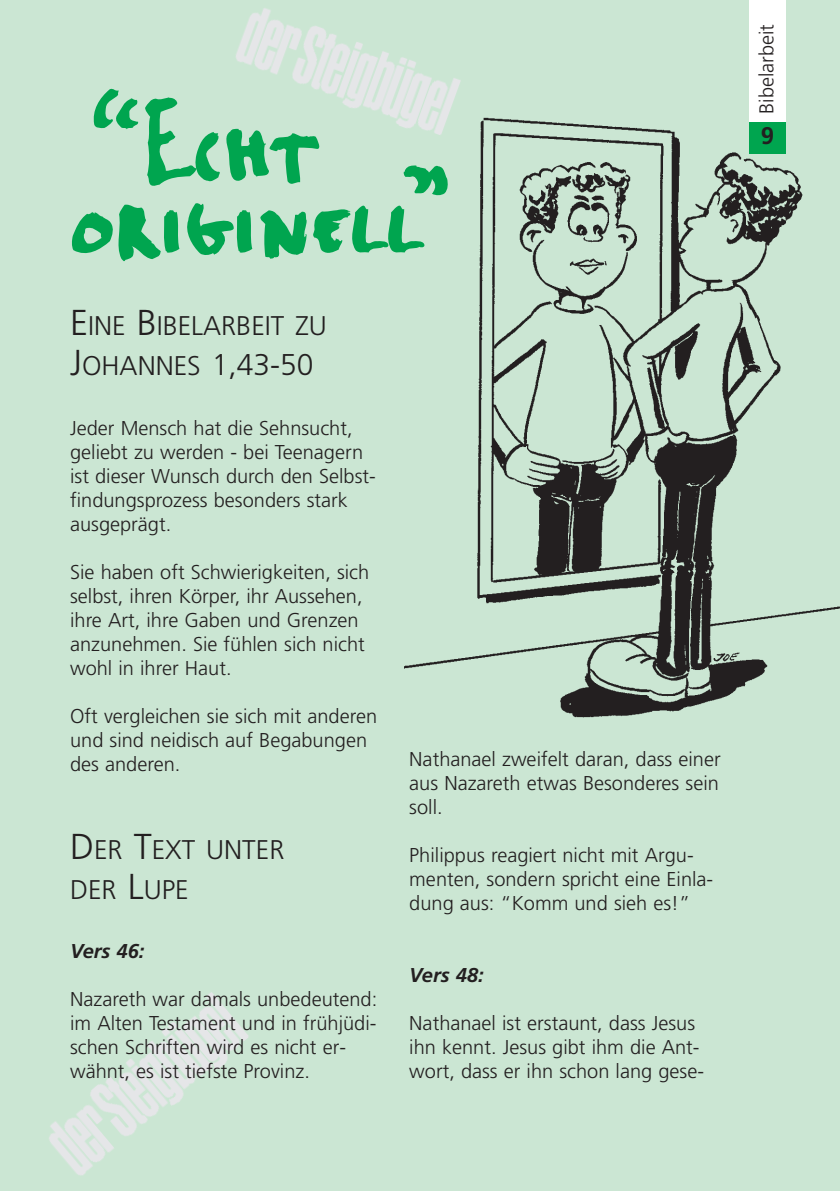
<style>
.page{position:relative;width:840px;height:1191px;background:#fff}
.page>*{position:absolute;margin:0;border:0;box-sizing:border-box;transform-origin:0 0}
.t1{font:128px "FF Erikrighthand Caps";color:#00a54f}
.t2{font:300 27px/40px "Frutiger";color:#231f20}
.t3{font:700 24px "Frutiger";color:#231f20}
.t4{font:300 20px/24px "Frutiger";color:#231f20}
.t5{font:italic 700 20px "Frutiger";color:#231f20}
.s1{font-size:36px}
.s2{font-size:30px}
</style>
<div class="page">
<div style="left:0;top:0;width:839px;height:1191px;background:#cbe6d3"></div>
<div style="left:748px;top:0;width:37px;height:153px;background:#fff"></div>
<img style="left:49px;top:992px;width:200px;height:183px">
<img style="left:236px;top:8px;width:225px;height:119px">
<img style="left:404px;top:114px;width:435px;height:604px">
<h1 class="t1" style="left:92px;top:63px;width:227px">“Echt</h1>
<h1 class="t1" style="left:70px;top:137px;width:386px">originell”</h1>
<h2 class="t2" style="left:70px;top:307px;width:258px"><span class="s1">E</span>INE <span class="s1">B</span>IBELARBEIT ZU<br><span class="s1">J</span>OHANNES <span class="s2">1,43-50</span></h2>
<p class="t4" style="left:70px;top:417px;width:307px">Jeder Mensch hat die Sehnsucht, geliebt zu werden - bei Teenagern ist dieser Wunsch durch den Selbst&shy;findungsprozess besonders stark ausgeprägt.</p>
<p class="t4" style="left:70px;top:561px;width:300px">Sie haben oft Schwierigkeiten, sich selbst, ihren Körper, ihr Aussehen, ihre Art, ihre Gaben und Grenzen anzunehmen. Sie fühlen sich nicht wohl in ihrer Haut.</p>
<p class="t4" style="left:70px;top:705px;width:308px">Oft vergleichen sie sich mit anderen und sind neidisch auf Begabungen des anderen.</p>
<h2 class="t2" style="left:70px;top:831px;width:216px"><span class="s1">D</span>ER <span class="s1">T</span>EXT UNTER<br>DER <span class="s1">L</span>UPE</h2>
<p class="t5" style="left:70px;top:943px;width:76px">Vers 46:</p>
<p class="t4" style="left:70px;top:988px;width:308px">Nazareth war damals unbedeutend: im Alten Testament und in frühjüdi&shy;schen Schriften wird es nicht er&shy;wähnt, es ist tiefste Provinz.</p>
<p class="t4" style="left:409px;top:748px;width:313px;text-align:justify">Nathanael zweifelt daran, dass einer aus Nazareth etwas Besonderes sein soll.</p>
<p class="t4" style="left:409px;top:844px;width:305px">Philippus reagiert nicht mit Argu&shy;menten, sondern spricht eine Einla&shy;dung aus: “Komm und sieh es!”</p>
<p class="t5" style="left:409px;top:967px;width:76px">Vers 48:</p>
<p class="t4" style="left:409px;top:1012px;width:296px">Nathanael ist erstaunt, dass Jesus ihn kennt. Jesus gibt ihm die Ant&shy;wort, dass er ihn schon lang gese-</p>
<p class="t4" style="left:755px;top:114px;width:91px;rotate:-90deg">Bibelarbeit</p>
<p class="t3" style="left:760px;top:126px;width:15px">9</p>
</div>
